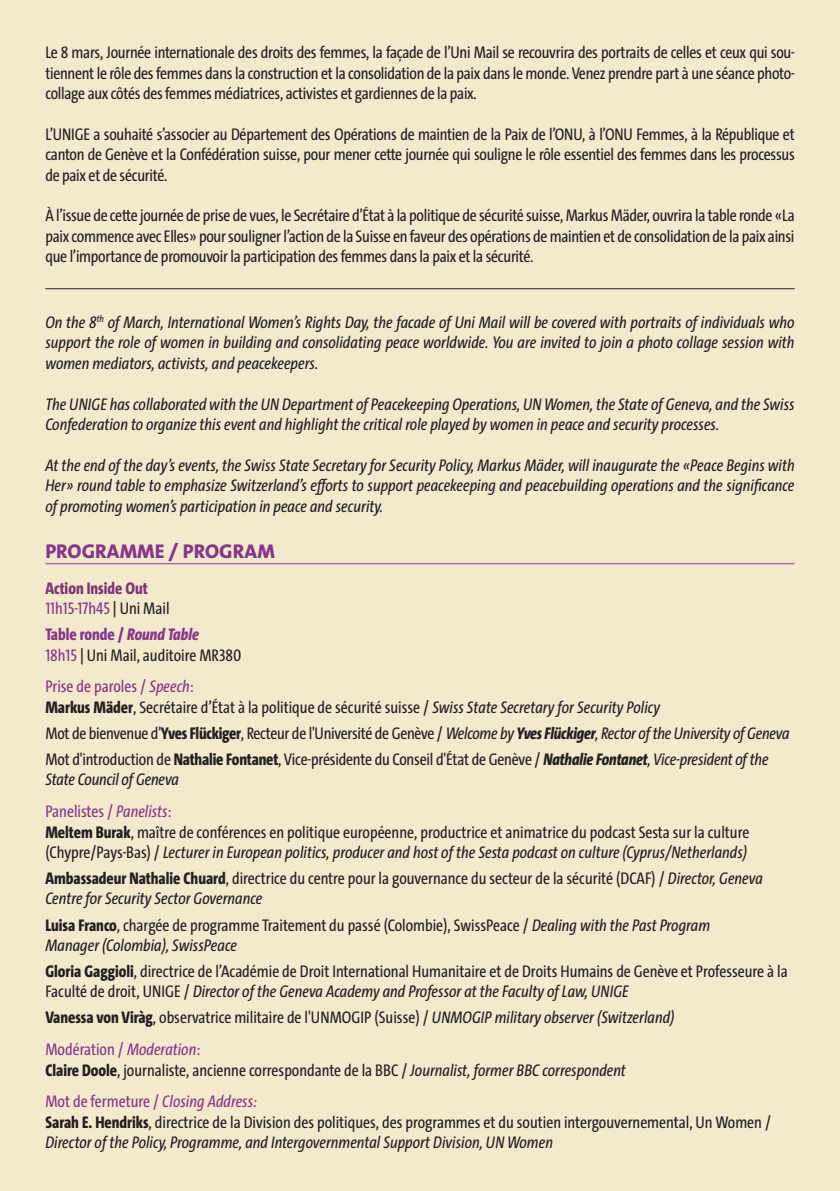
<style>
.page{position:relative;width:840px;height:1191px;background:#fff}
.page>*{position:absolute;margin:0;border:0;box-sizing:border-box;transform-origin:0 0}
.t1{font:800 20px "The Sans Os F";color:#863689}
.t2{font:17px/20.4px "The Sans Cd LF5 Plain";color:#231f20}
.t3{font:italic 17px/20.4px "The Sans Cd LF5 Plain";color:#231f20;text-align:justify}
.t4{font:800 17px "The Sans Cd LF8";color:#863689}
.t5{font:17px "The Sans Cd LF5 Plain";color:#863689}
.t6{font:800 17px "The Sans Cd LF8";color:#803474}
.s1{color:#231f20}
.s2{font-style:italic}
.s3{color:#863689}
.s4{font-style:italic;color:#863689}
.s5{font-family:"The Sans Cd LF8";font-weight:800}
.s6{font-family:"The Sans Cd LF8";font-weight:800;font-style:italic}
.s7{font-style:normal;color:#863689}
</style>
<div class="page">
<div style="left:0;top:0;width:839px;height:1191px;background:#f4e9cd"></div>
<hr style="left:45px;top:288px;width:749px;height:1px;background:#231f20">
<hr style="left:45px;top:563px;width:749px;height:1px;background:#863689">
<p class="t2" style="left:45px;top:42px;width:750px;text-align:justify">Le 8 mars, Journée internationale des droits des femmes, la façade de l’Uni Mail se recouvrira des portraits de celles et ceux qui sou&shy;tiennent le rôle des femmes dans la construction et la consolidation de la paix dans le monde. Venez prendre part à une séance photo&shy;collage aux côtés des femmes médiatrices, activistes et gardiennes de la paix.</p>
<p class="t2" style="left:45px;top:123px;width:750px;text-align:justify">L’UNIGE a souhaité s’associer au Département des Opérations de maintien de la Paix de l’ONU, à l’ONU Femmes, à la République et canton de Genève et la Confédération suisse, pour mener cette journée qui souligne le rôle essentiel des femmes dans les processus de paix et de sécurité.</p>
<p class="t2" style="left:45px;top:205px;width:750px;text-align:justify">À l’issue de cette journée de prise de vues, le Secrétaire d’État à la politique de sécurité suisse, Markus Mäder, ouvrira la table ronde «La paix commence avec Elles» pour souligner l’action de la Suisse en faveur des opérations de maintien et de consolidation de la paix ainsi que l’importance de promouvoir la participation des femmes dans la paix et la sécurité.</p>
<p class="t3" style="left:45px;top:311px;width:750px">On the 8<sup>th</sup> of March, International Women’s Rights Day, the facade of Uni Mail will be covered with portraits of individuals who support the role of women in building and consolidating peace worldwide. You are invited to join a photo collage session with women mediators, activists, and peacekeepers.</p>
<p class="t3" style="left:45px;top:393px;width:750px">The UNIGE has collaborated with the UN Department of Peacekeeping Operations, UN Women, the State of Geneva, and the Swiss<br>Confederation to organize this event and highlight the critical role played by women in peace and security processes.</p>
<p class="t3" style="left:45px;top:454px;width:750px">At the end of the day’s events, the Swiss State Secretary for Security Policy, Markus Mäder, will inaugurate the «Peace Begins with Her» round table to emphasize Switzerland’s efforts to support peacekeeping and peacebuilding operations and the significance of promoting women’s participation in peace and security.</p>
<p class="t1" style="left:45px;top:538px;width:231px">PROGRAMME / PROGRAM</p>
<p class="t6" style="left:45px;top:577px;width:104px">Action Inside Out</p>
<p class="t5" style="left:45px;top:597px;width:126px">11h15-17h45 <span class="s1">| Uni Mail</span></p>
<p class="t4" style="left:45px;top:623px;width:155px">Table ronde / <span class="s2">Round Table</span></p>
<p class="t2" style="left:45px;top:638px;width:197px;line-height:31.8px"><span class="s3">18h15</span> | Uni Mail, auditoire MR380<br><span class="s3">Prise de paroles /</span> <span class="s4">Speech</span><span class="s3">:</span></p>
<p class="t2" style="left:45px;top:693px;width:745px;line-height:26px"><span class="s5">Markus Mäder</span>, Secrétaire d’État à la politique de sécurité suisse / <span class="s2">Swiss State Secretary for Security Policy<br></span>Mot de bienvenue d'<span class="s5">Yves Flückiger</span>, Recteur de l'Université de Genève / <span class="s2">Welcome by</span> <span class="s6">Yves Flückiger</span><span class="s2">, Rector of the University of Geneva<br></span>Mot d'introduction de <span class="s5">Nathalie Fontanet</span>, Vice-présidente du Conseil d'État de Genève / <span class="s6">Nathalie Fontanet</span><span class="s2">, Vice-president of the</span></p>
<p class="t3" style="left:45px;top:763px;width:135px;line-height:31.8px">State Council of Geneva<br><span class="s7">Panelistes /</span> <span class="s3">Panelists</span><span class="s7">:</span></p>
<p class="t2" style="left:45px;top:821px;width:705px"><span class="s5">Meltem Burak</span>, maître de conférences en politique européenne, productrice et animatrice du podcast Sesta sur la culture (Chypre/Pays-Bas) / <span class="s2">Lecturer in European politics, producer and host of the Sesta podcast on culture (Cyprus/Netherlands)</span></p>
<p class="t2" style="left:45px;top:867px;width:718px"><span class="s5">Ambassadeur Nathalie Chuard</span>, directrice du centre pour la gouvernance du secteur de la sécurité (DCAF) / <span class="s2">Director, Geneva<br>Centre for Security Sector Governance</span></p>
<p class="t2" style="left:45px;top:914px;width:666px"><span class="s5">Luisa Franco</span>, chargée de programme Traitement du passé (Colombie), SwissPeace / <span class="s2">Dealing with the Past Program<br>Manager (Colombia), SwissPeace</span></p>
<p class="t2" style="left:45px;top:960px;width:743px"><span class="s5">Gloria Gaggioli</span>, directrice de l’Académie de Droit International Humanitaire et de Droits Humains de Genève et Professeure à la<br>Faculté de droit, UNIGE / <span class="s2">Director of the Geneva Academy and Professor at the Faculty of Law, UNIGE</span></p>
<p class="t2" style="left:45px;top:1001px;width:630px;line-height:31.8px"><span class="s5">Vanessa von Viràg</span>, observatrice militaire de l'UNMOGIP (Suisse) / <span class="s2">UNMOGIP military observer (Switzerland)<br></span><span class="s3">Modération /</span> <span class="s4">Moderation</span><span class="s3">:</span></p>
<p class="t2" style="left:45px;top:1053px;width:581px;line-height:31.8px"><span class="s5">Claire Doole</span>, journaliste, ancienne correspondante de la BBC / <span class="s2">Journalist, former BBC correspondent<br></span><span class="s3">Mot de fermeture /</span> <span class="s4">Closing Address:</span></p>
<p class="t2" style="left:45px;top:1111px;width:727px"><span class="s5">Sarah E. Hendriks</span>, directrice de la Division des politiques, des programmes et du soutien intergouvernemental, Un Women /<br><span class="s2">Director of the Policy, Programme, and Intergovernmental Support Division, UN Women</span></p>
</div>
